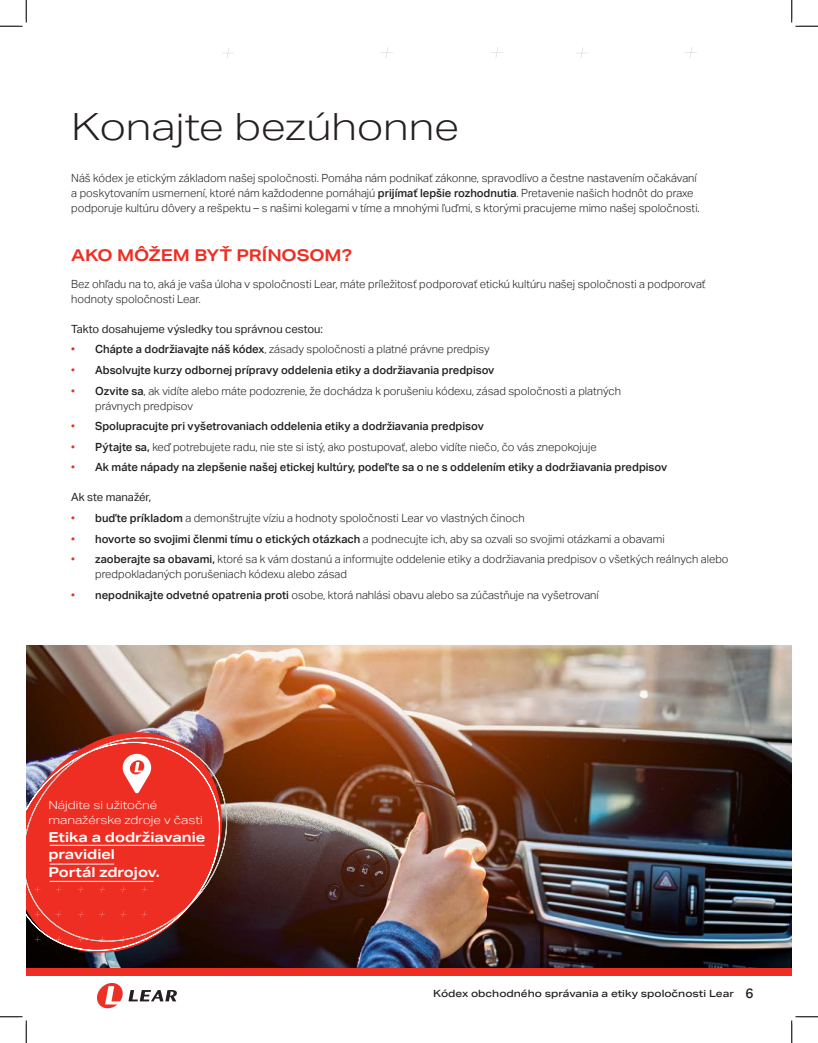
<style>
.page{position:relative;width:818px;height:1043px;background:#fff}
.page>*{position:absolute;margin:0;border:0;box-sizing:border-box;transform-origin:0 0}
.t1{font:300 37.5px "Aktiv Grotesk Ex";color:#241f21}
.t2{font:700 16.25px "Aktiv Grotesk Ex";letter-spacing:-.01em;color:#ee2e22}
.t3{font:700 13.75px/17.5px "Aktiv Grotesk Ex";color:#fff}
.t4{font:500 13.62px "Aktiv Grotesk";color:#231f20}
.t5{font:300 11.25px/15px "Aktiv Grotesk";color:#231f20}
.t6{font:500 11.25px "Aktiv Grotesk";color:#231f20}
.t7{font:11.25px "Aktiv Grotesk";color:#231f20}
.t8{font:300 11.25px/15px "Aktiv Grotesk Ex";color:#fff}
.t9{font:500 10px "Aktiv Grotesk Ex";color:#231f20}
.s1{font-weight:500}
.s2{color:#e72419}
.s3{font-weight:300;color:#ee2e22}
.s4{color:#ee2e22}
</style>
<div class="page">
<div style="left:26px;top:968px;width:765px;height:7px;background:#ee2e22"></div>
<svg style="left:97px;top:983px;width:80px;height:25px"></svg>
<img style="left:26px;top:645px;width:765px;height:323px">
<img style="left:26px;top:717px;width:207px;height:250px">
<svg style="left:26px;top:737px;width:213px;height:204px;background:#6f3b2f"></svg>
<svg style="left:26px;top:742px;width:206px;height:208px;background:#c8332a"></svg>
<svg style="left:123px;top:753px;width:28px;height:40px"></svg>
<svg style="left:78px;top:886px;width:6px;height:6px"></svg>
<svg style="left:99px;top:886px;width:6px;height:6px"></svg>
<svg style="left:120px;top:886px;width:6px;height:6px"></svg>
<svg style="left:141px;top:886px;width:6px;height:6px"></svg>
<svg style="left:78px;top:911px;width:6px;height:6px"></svg>
<svg style="left:99px;top:911px;width:6px;height:6px"></svg>
<svg style="left:120px;top:911px;width:6px;height:6px"></svg>
<svg style="left:141px;top:911px;width:6px;height:6px"></svg>
<svg style="left:78px;top:936px;width:6px;height:6px"></svg>
<svg style="left:99px;top:936px;width:6px;height:6px"></svg>
<svg style="left:120px;top:936px;width:6px;height:6px"></svg>
<svg style="left:141px;top:936px;width:6px;height:6px"></svg>
<svg style="left:35px;top:886px;width:6px;height:6px"></svg>
<svg style="left:56px;top:886px;width:6px;height:6px"></svg>
<svg style="left:35px;top:911px;width:6px;height:6px"></svg>
<svg style="left:56px;top:911px;width:6px;height:6px"></svg>
<svg style="left:35px;top:936px;width:6px;height:6px"></svg>
<svg style="left:56px;top:936px;width:6px;height:6px"></svg>
<hr style="left:50px;top:845px;width:154px;height:1px;background:#fff">
<hr style="left:50px;top:863px;width:64px;height:1px;background:#fff">
<hr style="left:50px;top:881px;width:103px;height:1px;background:#fff">
<svg style="left:222px;top:47px;width:12px;height:12px"></svg>
<svg style="left:381px;top:47px;width:12px;height:12px"></svg>
<svg style="left:491px;top:47px;width:12px;height:11px"></svg>
<svg style="left:576px;top:47px;width:12px;height:12px"></svg>
<svg style="left:685px;top:47px;width:12px;height:12px"></svg>
<svg style="left:0;top:0;width:27px;height:27px"></svg>
<svg style="left:0;top:1016px;width:27px;height:26px"></svg>
<svg style="left:791px;top:0;width:27px;height:27px"></svg>
<svg style="left:791px;top:1016px;width:27px;height:26px"></svg>
<p class="t1" style="left:71px;top:105px;width:389px">Konajte bezúhonne</p>
<p class="t5" style="left:71px;top:170px;width:630px">Náš kódex je etickým základom našej spoločnosti. Pomáha nám podnikať zákonne, spravodlivo a čestne nastavením očakávaní a poskytovaním usmernení, ktoré nám každodenne pomáhajú <span class="s1">prijímať lepšie rozhodnutia</span>. Pretavenie našich hodnôt do praxe podporuje kultúru dôvery a rešpektu – s našimi kolegami v tíme a mnohými ľuďmi, s ktorými pracujeme mimo našej spoločnosti.</p>
<p class="t2" style="left:71px;top:245px;width:282px">AKO MÔŽEM BYŤ PRÍNOSOM?</p>
<p class="t5" style="left:71px;top:276px;width:636px">Bez ohľadu na to, aká je vaša úloha v spoločnosti Lear, máte príležitosť podporovať etickú kultúru našej spoločnosti a podporovať hodnoty spoločnosti Lear.</p>
<p class="t7" style="left:71px;top:322px;width:253px">Takto dosahujeme výsledky tou správnou cestou:</p>
<p class="t5" style="left:71px;top:342px;width:420px"><span class="s2">•</span> <span class="s1">Chápte a dodržiavajte náš kódex</span>, zásady spoločnosti a platné právne predpisy</p>
<p class="t6" style="left:71px;top:363px;width:424px"><span class="s3">•</span> Absolvujte kurzy odbornej prípravy oddelenia etiky a dodržiavania predpisov</p>
<p class="t5" style="left:95px;top:383px;width:527px;text-indent:-24px"><span class="s4">•</span> <span class="s1">Ozvite sa</span>, ak vidíte alebo máte podozrenie, že dochádza k porušeniu kódexu, zásad spoločnosti a platných právnych predpisov</p>
<p class="t6" style="left:71px;top:420px;width:414px"><span class="s3">•</span> Spolupracujte pri vyšetrovaniach oddelenia etiky a dodržiavania predpisov</p>
<p class="t5" style="left:71px;top:439px;width:527px"><span class="s4">•</span> <span class="s1">Pýtajte sa,</span> keď potrebujete radu, nie ste si istý, ako postupovať, alebo vidíte niečo, čo vás znepokojuje</p>
<p class="t6" style="left:71px;top:461px;width:597px"><span class="s3">•</span> Ak máte nápady na zlepšenie našej etickej kultúry, podeľ te sa o ne s oddelením etiky a dodržiavania predpisov</p>
<p class="t7" style="left:71px;top:491px;width:81px">Ak ste manažér,</p>
<p class="t5" style="left:95px;top:510px;width:431px"><span class="s1">buď te príkladom</span> a demonštrujte víziu a hodnoty spoločnosti Lear vo vlastných činoch</p>
<p class="t5" style="left:71px;top:531px;width:595px"><span class="s4">•</span> <span class="s1">hovorte so svojimi členmi tímu o etických otázkach</span> a podnecujte ich, aby sa ozvali so svojimi otázkami a obavami</p>
<p class="t5" style="left:95px;top:552px;width:634px;text-indent:-24px"><span class="s4">•</span> <span class="s1">zaoberajte sa obavami,</span> ktoré sa k vám dostanú a informujte oddelenie etiky a dodržiavania predpisov o všetkých reálnych alebo predpokladaných porušeniach kódexu alebo zásad</p>
<p class="t5" style="left:71px;top:587px;width:529px"><span class="s4">•</span> <span class="s1">nepodnikajte odvetné opatrenia proti</span> osobe, ktorá nahlási obavu alebo sa zúčastňuje na vyšetrovaní</p>
<p class="t8" style="left:48px;top:797px;width:156px">Nájdite si užitočné manažérske zdroje v časti</p>
<p class="t3" style="left:48px;top:828px;width:158px">Etika a dodržiavanie pravidiel</p>
<p class="t3" style="left:48px;top:863px;width:113px">Portál zdrojov.</p>
<p class="t9" style="left:433px;top:987px;width:302px">Kódex obchodného správania a etiky spoločnosti Lear</p>
<p class="t4" style="left:745px;top:985px;width:10px">6</p>
</div>
